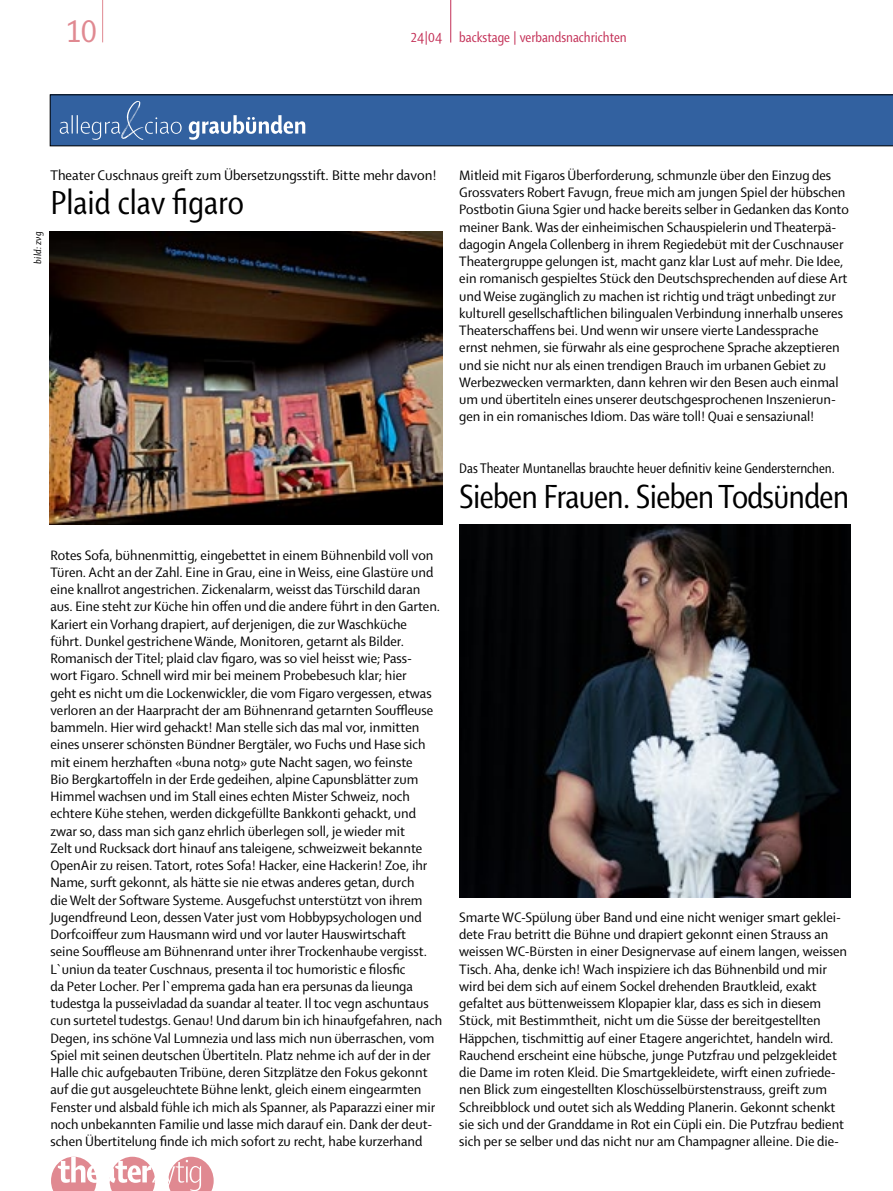
<style>
.page{position:relative;width:893px;height:1191px;background:#fff}
.page>*{position:absolute;margin:0;border:0;box-sizing:border-box;transform-origin:0 0}
.t1{font:condensed 36px "Shaker 2";letter-spacing:-.02em;color:#000}
.t2{font:condensed 36px "Shaker 2";color:#000}
.t3{font:condensed 36px "Shaker 2";color:#e08991}
.t4{font:condensed 15px "Shaker 2";color:#000}
.t5{font:15px "Shaker 2";color:#000}
.t6{font:condensed 15px "Shaker 2";color:#c32e55}
.t7{font:14.7px/17.2px "Shaker 2";color:#000}
.t8{font:italic 10.5px "Shaker 2";letter-spacing:.015em;color:#000}
</style>
<div class="page">
<hr style="left:102px;top:0;width:1px;height:42px;background:#e08991">
<hr style="left:450px;top:0;width:1px;height:43px;background:#c32e55">
<svg style="left:51px;top:1156px;width:163px;height:35px"></svg>
<div style="left:50px;top:95px;width:843px;height:51px;background:#3261a0"></div>
<svg style="left:60px;top:101px;width:245px;height:39px"></svg>
<img style="left:50px;top:232px;width:392px;height:293px">
<img style="left:459px;top:525px;width:391px;height:372px">
<h1 class="t3" style="left:67px;top:7px;width:31px">10</h1>
<p class="t6" style="left:411px;top:28px;width:217px">24|04 backstage | verbandsnachrichten</p>
<p class="t5" style="left:50px;top:165px;width:388px">Theater Cuschnaus greift zum Übersetzungsstift. Bitte mehr davon!</p>
<h1 class="t2" style="left:50px;top:179px;width:195px">Plaid clav figaro</h1>
<p class="t8" style="left:31px;top:263px;width:33px;rotate:-90deg">bild: zvg</p>
<p class="t7" style="left:50px;top:545px;width:393px">Rotes Sofa, bühnenmittig, eingebettet in einem Bühnenbild voll von Türen. Acht an der Zahl. Eine in Grau, eine in Weiss, eine Glastüre und eine knallrot angestrichen. Zickenalarm, weisst das Türschild daran aus. Eine steht zur Küche hin offen und die andere führt in den Garten.<br>Kariert ein Vorhang drapiert, auf derjenigen, die zur Waschküche führt. Dunkel gestrichene Wände, Monitoren, getarnt als Bilder.<br>Romanisch der Titel; plaid clav figaro, was so viel heisst wie; Pass&shy;wort Figaro. Schnell wird mir bei meinem Probebesuch klar; hier<br>geht es nicht um die Lockenwickler, die vom Figaro vergessen, etwas verloren an der Haarpracht der am Bühnenrand getarnten Souffleuse bammeln. Hier wird gehackt! Man stelle sich das mal vor, inmitten eines unserer schönsten Bündner Bergtäler, wo Fuchs und Hase sich mit einem herzhaften «buna notg» gute Nacht sagen, wo feinste<br>Bio Bergkartoffeln in der Erde gedeihen, alpine Capunsblätter zum Himmel wachsen und im Stall eines echten Mister Schweiz, noch echtere Kühe stehen, werden dickgefüllte Bankkonti gehackt, und zwar so, dass man sich ganz ehrlich überlegen soll, je wieder mit<br>Zelt und Rucksack dort hinauf ans taleigene, schweizweit bekannte OpenAir zu reisen. Tatort, rotes Sofa! Hacker, eine Hackerin! Zoe, ihr Name, surft gekonnt, als hätte sie nie etwas anderes getan, durch<br>die Welt der Software Systeme. Ausgefuchst unterstützt von ihrem Jugendfreund Leon, dessen Vater just vom Hobbypsychologen und Dorfcoiffeur zum Hausmann wird und vor lauter Hauswirtschaft<br>seine Souffleuse am Bühnenrand unter ihrer Trockenhaube vergisst.<br>L`uniun da teater Cuschnaus, presenta il toc humoristic e filosfic<br>da Peter Locher. Per l`emprema gada han era persunas da lieunga tudestga la pusseivladad da suandar al teater. Il toc vegn aschuntaus cun surtetel tudestgs. Genau! Und darum bin ich hinaufgefahren, nach Degen, ins schöne Val Lumnezia und lass mich nun überraschen, vom Spiel mit seinen deutschen Übertiteln. Platz nehme ich auf der in der Halle chic aufgebauten Tribüne, deren Sitzplätze den Fokus gekonnt auf die gut ausgeleuchtete Bühne lenkt, gleich einem eingearmten Fenster und alsbald fühle ich mich als Spanner, als Paparazzi einer mir noch unbekannten Familie und lasse mich darauf ein. Dank der deut&shy;schen Übertitelung finde ich mich sofort zu recht, habe kurzerhand</p>
<p class="t7" style="left:459px;top:166px;width:391px">Mitleid mit Figaros Überforderung, schmunzle über den Einzug des Grossvaters Robert Favugn, freue mich am jungen Spiel der hübschen Postbotin Giuna Sgier und hacke bereits selber in Gedanken das Konto meiner Bank. Was der einheimischen Schauspielerin und Theaterpä&shy;dagogin Angela Collenberg in ihrem Regiedebüt mit der Cuschnauser Theatergruppe gelungen ist, macht ganz klar Lust auf mehr. Die Idee, ein romanisch gespieltes Stück den Deutschsprechenden auf diese Art und Weise zugänglich zu machen ist richtig und trägt unbedingt zur kulturell gesellschaftlichen bilingualen Verbindung innerhalb unseres Theaterschaffens bei. Und wenn wir unsere vierte Landessprache ernst nehmen, sie fürwahr als eine gesprochene Sprache akzeptieren und sie nicht nur als einen trendigen Brauch im urbanen Gebiet zu Werbezwecken vermarkten, dann kehren wir den Besen auch einmal um und übertiteln eines unserer deutschgesprochenen Inszenierun&shy;gen in ein romanisches Idiom. Das wäre toll! Quai e sensaziunal!</p>
<p class="t4" style="left:459px;top:458px;width:377px">Das Theater Muntanellas brauchte heuer definitiv keine Gendersternchen.</p>
<h1 class="t1" style="left:459px;top:472px;width:391px">Sieben Frauen. Sieben Todsünden</h1>
<p class="t7" style="left:459px;top:907px;width:389px">Smarte WC-Spülung über Band und eine nicht weniger smart geklei&shy;dete Frau betritt die Bühne und drapiert gekonnt einen Strauss an weissen WC-Bürsten in einer Designervase auf einem langen, weissen Tisch. Aha, denke ich! Wach inspiziere ich das Bühnenbild und mir wird bei dem sich auf einem Sockel drehenden Brautkleid, exakt gefaltet aus büttenweissem Klopapier klar, dass es sich in diesem Stück, mit Bestimmtheit, nicht um die Süsse der bereitgestellten Häppchen, tischmittig auf einer Etagere angerichtet, handeln wird.<br>Rauchend erscheint eine hübsche, junge Putzfrau und pelzgekleidet die Dame im roten Kleid. Die Smartgekleidete, wirft einen zufriede&shy;nen Blick zum eingestellten Kloschüsselbürstenstrauss, greift zum Schreibblock und outet sich als Wedding Planerin. Gekonnt schenkt sie sich und der Granddame in Rot ein Cüpli ein. Die Putzfrau bedient sich per se selber und das nicht nur am Champagner alleine. Die die-</p>
</div>
